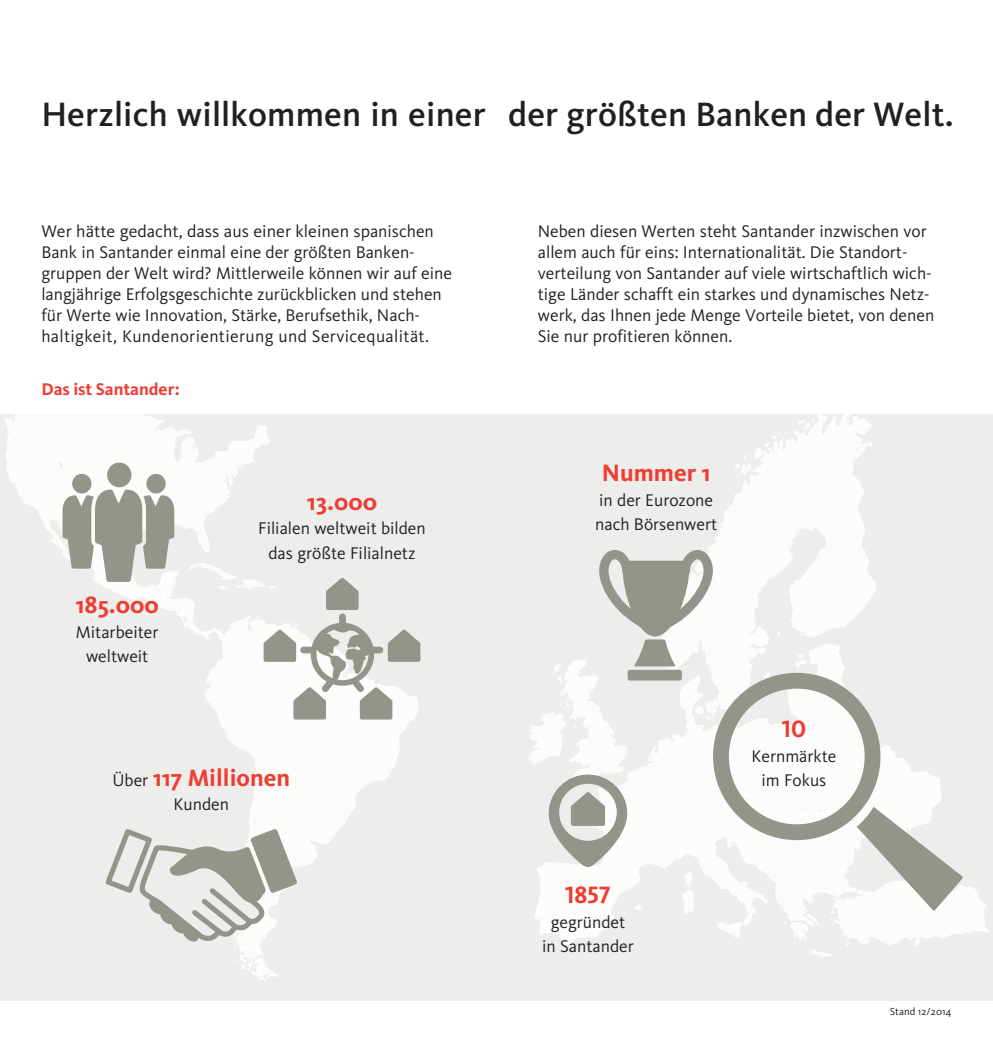
<style>
.page{position:relative;width:993px;height:1042px;background:#fff}
.page>*{position:absolute;margin:0;border:0;box-sizing:border-box;transform-origin:0 0}
.t1{font:500 35px "Kievit OT";letter-spacing:.005em;color:#231f20}
.t2{font:700 24.5px "Kievit OT";color:#ee3e34}
.t3{font:17.5px/21px "Kievit OT";color:#231f20;text-align:center}
.t4{font:700 17.5px "Kievit OT";color:#ee3e34}
.t5{font:10.5px "Kievit OT";color:#231f20}
.s1{font-weight:400;font-size:17.5px;color:#231f20}
</style>
<div class="page">
<div style="left:0;top:414px;width:496px;height:586px;background:#ededeb"></div>
<div style="left:496px;top:414px;width:496px;height:586px;background:#ededeb"></div>
<svg style="left:778px;top:415px;width:94px;height:20px"></svg>
<svg style="left:528px;top:435px;width:460px;height:522px"></svg>
<svg style="left:5px;top:415px;width:415px;height:566px"></svg>
<h1 class="t1" style="left:41px;top:94px;width:913px">Herzlich willkommen in einer der größten Banken der Welt.</h1>
<p class="t3" style="left:41px;top:220px;width:412px;text-align:left">Wer hätte gedacht, dass aus einer kleinen spanischen Bank in Santander einmal eine der größten Banken&shy;gruppen der Welt wird? Mittlerweile können wir auf eine langjährige Erfolgsgeschichte zurückblicken und stehen für Werte wie Innovation, Stärke, Berufsethik, Nach&shy;haltigkeit, Kundenorientierung und Servicequalität.</p>
<p class="t4" style="left:41px;top:379px;width:140px">Das ist Santander:</p>
<h2 class="t2" style="left:75px;top:591px;width:85px">185.000</h2>
<p class="t3" style="left:76px;top:620px;width:84px;line-height:24.5px">Mitarbeiter weltweit</p>
<h2 class="t2" style="left:307px;top:487px;width:72px">13.000</h2>
<p class="t3" style="left:258px;top:516px;width:169px;line-height:24.5px">Filialen weltweit bilden das größte Filialnetz</p>
<h2 class="t2" style="left:112px;top:763px;width:179px"><span class="s1">Über</span> 117 Millionen</h2>
<p class="t3" style="left:173px;top:794px;width:57px">Kunden</p>
<p class="t3" style="left:537px;top:220px;width:398px;text-align:left">Neben diesen Werten steht Santander inzwischen vor allem auch für eins: Internationalität. Die Standort&shy;verteilung von Santander auf viele wirtschaftlich wich&shy;tige Länder schafft ein starkes und dynamisches Netz&shy;werk, das Ihnen jede Menge Vorteile bietet, von denen Sie nur profitieren können.</p>
<h2 class="t2" style="left:601px;top:459px;width:110px">Nummer 1</h2>
<p class="t3" style="left:595px;top:488px;width:123px;line-height:24.5px;text-align:left">in der Eurozone nach Börsenwert</p>
<h2 class="t2" style="left:565px;top:881px;width:47px">1857</h2>
<p class="t3" style="left:542px;top:910px;width:93px;line-height:24.5px">gegründet in Santander</p>
<h2 class="t2" style="left:781px;top:714px;width:26px">10</h2>
<p class="t3" style="left:751px;top:743px;width:86px;line-height:24.5px">Kernmärkte im Fokus</p>
<p class="t5" style="left:889px;top:1006px;width:63px">Stand 12/2014</p>
</div>
